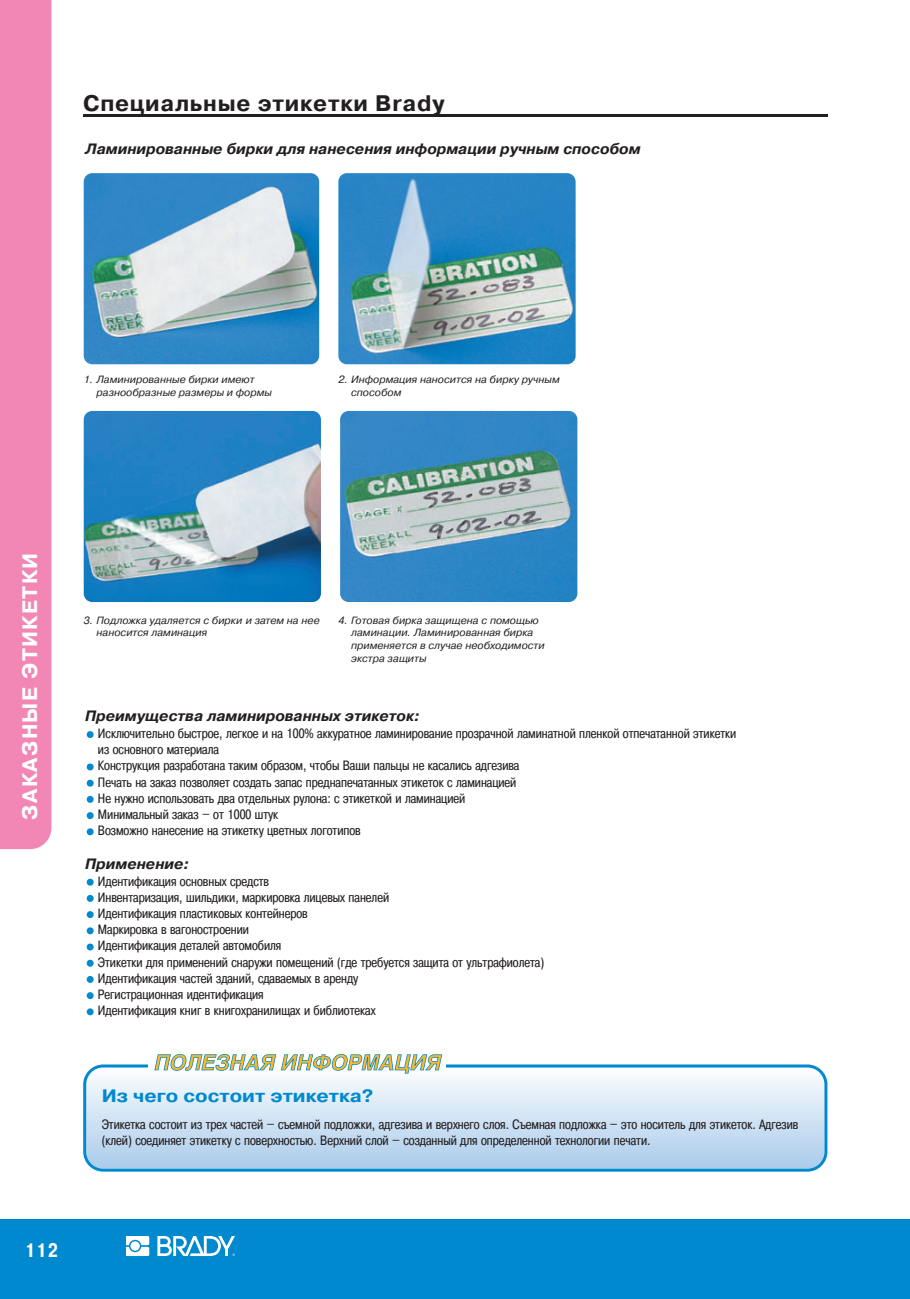
<style>
.page{position:relative;width:910px;height:1299px;background:#fff}
.page>*{position:absolute;margin:0;border:0;box-sizing:border-box;transform-origin:0 0}
.t1{font:700 22.5px "Pragmatica C";letter-spacing:.035em;color:#231f20}
.t2{font:700 21px "Pragmatica C";letter-spacing:.065em;color:#fff}
.t3{font:700 19.5px "Pragmatica Cond C";color:#fff;scale:.95 1}
.t4{font:700 18px "Pragmatica C";color:#0089cf;scale:1.1 1}
.t5{font:italic 700 15px "Pragmatica C";color:#231f20}
.t6{font:13.5px/16.2px "Pragmatica Cond C";color:#231f20}
.t7{font:italic 10.5px/12.6px "Pragmatica C";color:#231f20}
</style>
<div class="page">
<hr style="left:83px;top:115px;width:744px;height:2px;background:#231f20">
<div style="left:0;top:0;width:51px;height:849px;background:#f287b6"></div>
<div style="left:0;top:1219px;width:891px;height:80px;background:#0089cf"></div>
<svg style="left:157px;top:1236px;width:78px;height:20px"></svg>
<svg style="left:126px;top:1236px;width:23px;height:20px"></svg>
<div style="left:891px;top:1219px;width:19px;height:80px;background:#0089cf"></div>
<img style="left:84px;top:173px;width:235px;height:191px">
<img style="left:338px;top:173px;width:238px;height:191px">
<img style="left:84px;top:411px;width:237px;height:191px">
<img style="left:340px;top:411px;width:237px;height:191px">
<svg style="left:87px;top:731px;width:7px;height:7px"></svg>
<svg style="left:87px;top:763px;width:7px;height:7px"></svg>
<svg style="left:87px;top:779px;width:7px;height:7px"></svg>
<svg style="left:87px;top:796px;width:7px;height:7px"></svg>
<svg style="left:87px;top:812px;width:7px;height:7px"></svg>
<svg style="left:87px;top:828px;width:7px;height:7px"></svg>
<svg style="left:87px;top:878px;width:7px;height:7px"></svg>
<svg style="left:87px;top:895px;width:7px;height:7px"></svg>
<svg style="left:87px;top:911px;width:7px;height:7px"></svg>
<svg style="left:87px;top:927px;width:7px;height:7px"></svg>
<svg style="left:87px;top:943px;width:7px;height:7px"></svg>
<svg style="left:87px;top:959px;width:7px;height:7px"></svg>
<svg style="left:87px;top:976px;width:7px;height:7px"></svg>
<svg style="left:87px;top:992px;width:7px;height:7px"></svg>
<svg style="left:87px;top:1008px;width:7px;height:7px"></svg>
<svg style="left:83px;top:1064px;width:744px;height:107px;background:#c8dff2"></svg>
<div style="left:148px;top:1053px;width:298px;height:16px;background:#fff"></div>
<svg style="left:154px;top:1054px;width:288px;height:19px"></svg>
<h1 class="t1" style="left:83px;top:95px;width:363px">Специальные этикетки Brady</h1>
<p class="t5" style="left:85px;top:143px;width:557px">Ламинированные бирки для нанесения информации ручным способом</p>
<p class="t7" style="left:96px;top:374px;width:177px;text-indent:-13px">1. Ламинированные бирки имеют разнообразные размеры и формы</p>
<p class="t7" style="left:351px;top:374px;width:210px;text-indent:-13px">2. Информация наносится на бирку ручным способом</p>
<h2 class="t2" style="left:23px;top:819px;width:268px;rotate:-90deg">ЗАКАЗНЫЕ ЭТИКЕТКИ</h2>
<p class="t7" style="left:96px;top:615px;width:225px;text-indent:-13px">3. Подложка удаляется с бирки и затем на нее наносится ламинация</p>
<p class="t7" style="left:351px;top:615px;width:195px;text-indent:-13px">4. Готовая бирка защищена с помощью ламинации. Ламинированная бирка применяется в случае необходимости экстра защиты</p>
<p class="t5" style="left:85px;top:710px;width:336px">Преимущества ламинированных этикеток:</p>
<p class="t6" style="left:98px;top:726px;width:640px">Исключительно быстрое, легкое и на 100% аккуратное ламинирование прозрачной ламинатной пленкой отпечатанной этикетки из основного материала<br>Конструкция разработана таким образом, чтобы Ваши пальцы не касались адгезива<br>Печать на заказ позволяет создать запас преднапечатанных этикеток с ламинацией<br>Не нужно использовать два отдельных рулона: с этикеткой и ламинацией<br>Минимальный заказ – от 1000 штук<br>Возможно нанесение на этикетку цветных логотипов</p>
<p class="t5" style="left:85px;top:858px;width:106px">Применение:</p>
<p class="t6" style="left:98px;top:874px;width:448px">Идентификация основных средств<br>Инвентаризация, шильдики, маркировка лицевых панелей<br>Идентификация пластиковых контейнеров<br>Маркировка в вагоностроении<br>Идентификация деталей автомобиля<br>Этикетки для применений снаружи помещений (где требуется защита от ультрафиолета)<br>Идентификация частей зданий, сдаваемых в аренду<br>Регистрационная идентификация<br>Идентификация книг в книгохранилищах и библиотеках</p>
<h3 class="t4" style="left:102px;top:1089px;width:249px">Из чего состоит этикетка?</h3>
<p class="t6" style="left:102px;top:1117px;width:698px">Этикетка состоит из трех частей – съемной подложки, адгезива и верхнего слоя. Съемная подложка – это носитель для этикеток. Адгезив (клей) соединяет этикетку с поверхностью. Верхний слой – созданный для определенной технологии печати.</p>
<h3 class="t3" style="left:25px;top:1243px;width:36px">112</h3>
</div>
